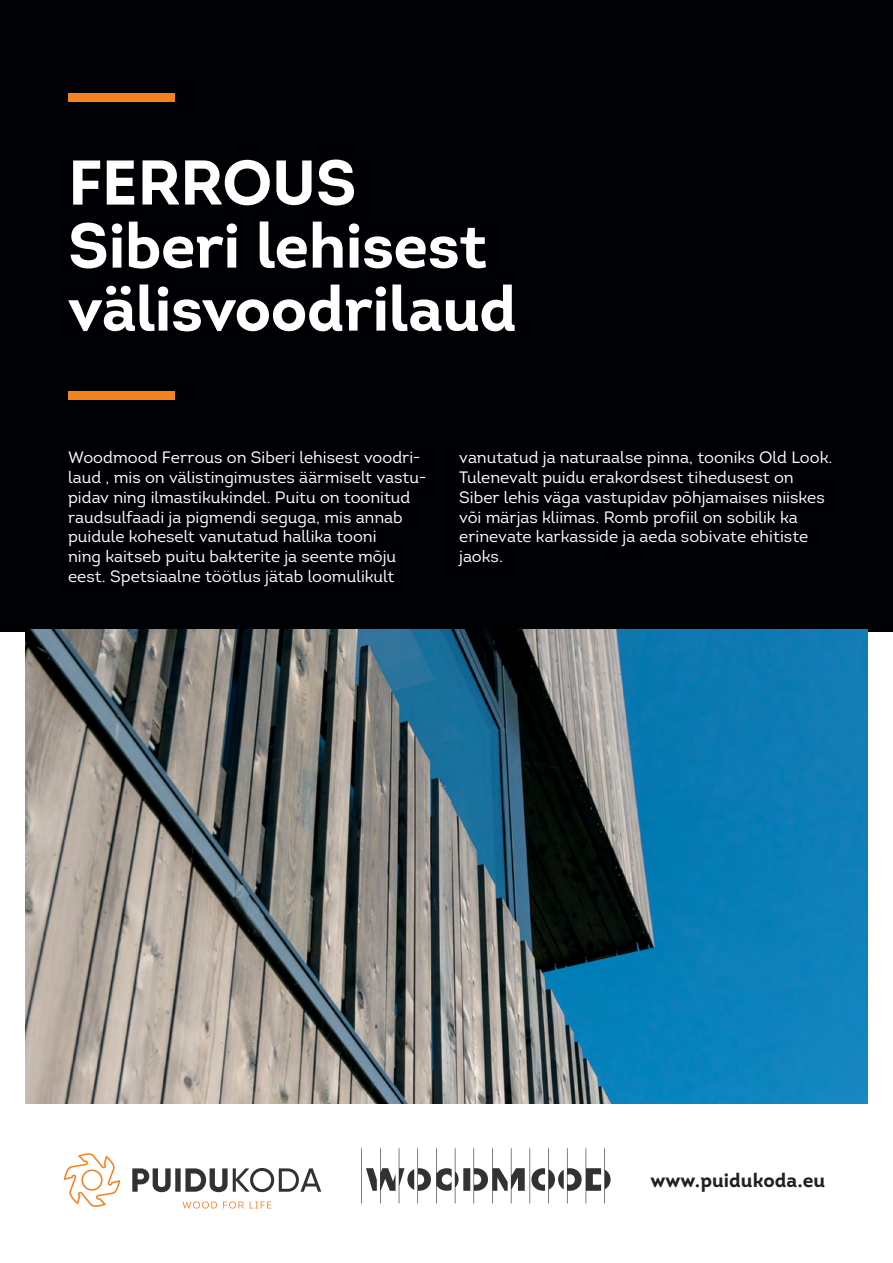
<style>
.page{position:relative;width:893px;height:1263px;background:#fff}
.page>*{position:absolute;margin:0;border:0;box-sizing:border-box;transform-origin:0 0}
.t1{font:700 63px/63px "Intro";letter-spacing:-.01em;color:#fff}
.t2{font:700 19.5px "Intro";color:#231f20}
.t3{font:16.5px/19.8px "Intro";color:#fff}
</style>
<div class="page">
<div style="left:0;top:0;width:893px;height:631px;background:#000104"></div>
<div style="left:68px;top:94px;width:106px;height:8px;background:#f58220"></div>
<div style="left:68px;top:391px;width:106px;height:9px;background:#f58220"></div>
<svg style="left:64px;top:1153px;width:56px;height:54px"></svg>
<svg style="left:132px;top:1168px;width:189px;height:24px"></svg>
<svg style="left:182px;top:1201px;width:89px;height:7px"></svg>
<svg style="left:361px;top:1148px;width:250px;height:55px"></svg>
<img style="left:26px;top:629px;width:841px;height:474px">
<h1 class="t1" style="left:68px;top:151px;width:451px">FERROUS<br>Siberi lehisest välisvoodrilaud</h1>
<p class="t3" style="left:68px;top:448px;width:360px">Woodmood Ferrous on Siberi lehisest voodri&shy;laud , mis on välistingimustes äärmiselt vastu&shy;pidav ning ilmastikukindel. Puitu on toonitud raudsulfaadi ja pigmendi seguga, mis annab puidule koheselt vanutatud hallika tooni<br>ning kaitseb puitu bakterite ja seente mõju eest. Spetsiaalne töötlus jätab loomulikult</p>
<p class="t3" style="left:459px;top:448px;width:375px">vanutatud ja naturaalse pinna, tooniks Old Look.<br>Tulenevalt puidu erakordsest tihedusest on Siber lehis väga vastupidav põhjamaises niiskes või märjas kliimas. Romb profiil on sobilik ka erinevate karkasside ja aeda sobivate ehitiste jaoks.</p>
<p class="t2" style="left:651px;top:1168px;width:176px">www.puidukoda.eu</p>
</div>
